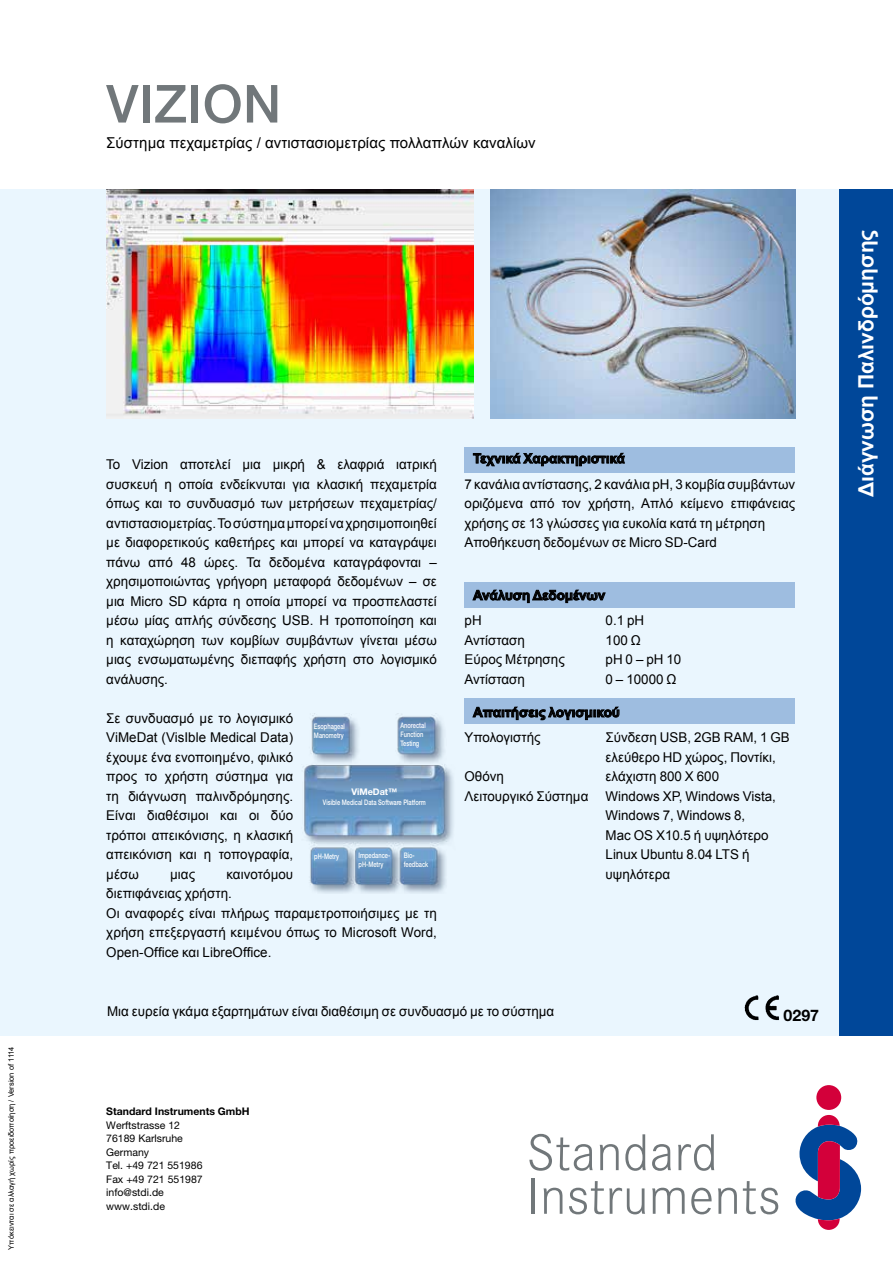
<style>
.page{position:relative;width:893px;height:1263px;background:#fff}
.page>*{position:absolute;margin:0;border:0;box-sizing:border-box;transform-origin:0 0}
.t1{font:500 52.5px "Helvetica Neue LT Std";letter-spacing:.01em;color:#71777a}
.t2{font:700 21px "Arial";color:#fff}
.t3{font:700 15.9px "Helvetica Neue LT Std";color:#000}
.t4{font:15px "Arial";letter-spacing:.005em;color:#000}
.t5{font:13.5px/19.5px "Arial";color:#000}
.t6{font:700 13.5px "Arial";color:#000}
.t7{font:10.5px/13.5px "Helvetica Neue LT Std";color:#000}
.t8{font:700 10.5px "Helvetica Neue LT Std";color:#000}
.t9{font:700 9.15px "Helvetica Neue LT Std";letter-spacing:-.005em;color:#fff}
.t10{font:500 7.65px/9.1px "Helvetica Neue LT Std";color:#fff;scale:.75 1}
.t11{font:7.5px "Arial";color:#000}
</style>
<div class="page">
<div style="left:0;top:189px;width:893px;height:846px;background:#eaf6fe"></div>
<div style="left:840px;top:189px;width:53px;height:846px;background:#004799"></div>
<div style="left:465px;top:447px;width:330px;height:26px;background:#9ebde0"></div>
<div style="left:465px;top:583px;width:330px;height:25px;background:#9ebde0"></div>
<div style="left:465px;top:698px;width:330px;height:26px;background:#9ebde0"></div>
<svg style="left:529px;top:1134px;width:64px;height:37px"></svg>
<svg style="left:600px;top:1144px;width:19px;height:26px"></svg>
<svg style="left:625px;top:1134px;width:21px;height:37px"></svg>
<svg style="left:652px;top:1144px;width:19px;height:27px"></svg>
<svg style="left:678px;top:1134px;width:36px;height:37px"></svg>
<hr style="left:532px;top:1178px;width:3px;height:36px;background:#71777a">
<svg style="left:543px;top:1188px;width:19px;height:26px"></svg>
<svg style="left:569px;top:1181px;width:76px;height:33px"></svg>
<svg style="left:652px;top:1188px;width:33px;height:26px"></svg>
<svg style="left:691px;top:1188px;width:21px;height:26px"></svg>
<svg style="left:718px;top:1188px;width:19px;height:26px"></svg>
<svg style="left:743px;top:1181px;width:35px;height:33px"></svg>
<div style="left:816px;top:1085px;width:25px;height:25px;background:#d3003a;border-radius:50%"></div>
<svg style="left:795px;top:1115px;width:66px;height:115px"></svg>
<img style="left:106px;top:189px;width:367px;height:230px">
<svg style="left:473px;top:453px;width:152px;height:14px"></svg>
<svg style="left:472px;top:589px;width:134px;height:14px"></svg>
<svg style="left:472px;top:706px;width:148px;height:14px"></svg>
<img style="left:490px;top:189px;width:305px;height:230px">
<img style="left:744px;top:995px;width:35px;height:26px">
<img style="left:303px;top:714px;width:150px;height:179px">
<p class="t11" style="left:6px;top:1249px;width:205px;rotate:-90deg">Υπόκεινται σε αλλαγή χωρίς προειδοποίηση / Version of 1114</p>
<h1 class="t1" style="left:106px;top:73px;width:176px">VIZION</h1>
<p class="t4" style="left:106px;top:133px;width:431px">Σύστημα πεχαμετρίας / αντιστασιομετρίας πολλαπλών καναλίων</p>
<p class="t5" style="left:106px;top:455px;width:332px;text-align:justify">To Vizion αποτελεί μια μικρή &amp; ελαφριά ιατρική συσκευή η οποία ενδείκνυται για κλασική πεχαμετρία όπως και το συνδυασμό των μετρήσεων πεχαμετρίας/ αντιστασιομετρίας. To σύστημα μπορεί να χρησιμοποιηθεί με διαφορετικούς καθετήρες και μπορεί να καταγράψει πάνω από 48 ώρες. Τα δεδομένα καταγράφονται – χρησιμοποιώντας γρήγορη μεταφορά δεδομένων – σε μια Micro SD κάρτα η οποία μπορεί να προσπελαστεί μέσω μίας απλής σύνδεσης USB. Η τροποποίηση και η καταχώρηση των κομβίων συμβάντων γίνεται μέσω μιας ενσωματωμένης διεπαφής χρήστη στο λογισμικό ανάλυσης.</p>
<p class="t5" style="left:106px;top:708px;width:188px;text-align:justify">Σε συνδυασμό με το λογισμικό ViMeDat (VisIble Medical Data) έχουμε ένα ενοποιημένο, φιλικό προς το χρήστη σύστημα για τη διάγνωση παλινδρόμησης.<br>Είναι διαθέσιμοι και οι δύο τρόποι απεικόνισης, η κλασική απεικόνιση και η τοπογραφία, μέσω</p>
<p class="t10" style="left:314px;top:722px;width:43px">Esophageal<br>Manometry</p>
<p class="t10" style="left:400px;top:721px;width:35px">Anorectal<br>Function<br>Testing</p>
<p class="t9" style="left:351px;top:786px;width:47px">ViMeDat™</p>
<p class="t10" style="left:323px;top:797px;width:139px">Visible Medical Data Software Platform</p>
<p class="t10" style="left:314px;top:851px;width:35px">pH-Metry</p>
<p class="t10" style="left:359px;top:850px;width:44px">Impedance&shy;pH-Metry</p>
<p class="t10" style="left:404px;top:850px;width:34px">Bio&shy;feedback</p>
<p class="t5" style="left:106px;top:864px;width:332px;text-indent:120px">καινοτόμου<br>διεπιφάνειας χρήστη.<br>Οι αναφορές είναι πλήρως παραμετροποιήσιμες με τη χρήση επεξεργαστή κειμένου όπως το Microsoft Word, Open-Office και LibreOffice.</p>
<p class="t5" style="left:170px;top:864px;width:27px">μιας</p>
<p class="t6" style="left:473px;top:449px;width:153px">Τεχνικά Χαρακτηριστικά</p>
<p class="t5" style="left:465px;top:475px;width:332px">7 κανάλια αντίστασης, 2 κανάλια pH, 3 κομβία συμβάντων οριζόμενα από τον χρήστη, Απλό κείμενο επιφάνειας χρήσης σε 13 γλώσσες για ευκολία κατά τη μέτρηση Αποθήκευση δεδομένων σε Micro SD-Card</p>
<p class="t6" style="left:473px;top:586px;width:134px">Ανάλυση Δεδομένων</p>
<p class="t5" style="left:465px;top:611px;width:19px">pH</p>
<p class="t5" style="left:606px;top:611px;width:40px">0.1 pH</p>
<p class="t5" style="left:465px;top:631px;width:62px">Αντίσταση</p>
<p class="t5" style="left:606px;top:631px;width:37px">100 Ω</p>
<p class="t5" style="left:465px;top:650px;width:102px">Εύρος Μέτρησης</p>
<p class="t5" style="left:606px;top:650px;width:77px">pH 0 – pH 10</p>
<p class="t5" style="left:465px;top:670px;width:62px">Αντίσταση</p>
<p class="t5" style="left:606px;top:670px;width:72px">0 – 10000 Ω</p>
<p class="t6" style="left:473px;top:703px;width:148px">Απαιτήσεις λογισμικού</p>
<p class="t5" style="left:465px;top:728px;width:78px">Υπολογιστής</p>
<p class="t5" style="left:606px;top:728px;width:186px">Σύνδεση USB, 2GB RAM, 1 GB ελεύθερο HD χώρος, Ποντίκι,</p>
<p class="t5" style="left:465px;top:767px;width:41px">Οθόνη</p>
<p class="t5" style="left:606px;top:767px;width:115px">ελάχιστη 800 X 600</p>
<p class="t5" style="left:465px;top:787px;width:125px">Λειτουργικό Σύστημα</p>
<p class="t5" style="left:606px;top:787px;width:172px">Windows XP, Windows Vista,<br>Windows 7, Windows 8,<br>Mac OS X10.5 ή υψηλότερο<br>Linux Ubuntu 8.04 LTS ή υψηλότερα</p>
<p class="t5" style="left:107px;top:1001px;width:449px">Μια ευρεία γκάμα εξαρτημάτων είναι διαθέσιμη σε συνδυασμό με το σύστημα</p>
<p class="t8" style="left:106px;top:1105px;width:145px">Standard Instruments GmbH</p>
<p class="t7" style="left:106px;top:1118px;width:98px">Werftstrasse 12<br>76189 Karlsruhe<br>Germany<br>Tel. +49 721 551986<br>Fax +49 721 551987 info@stdi.de www.stdi.de</p>
<p class="t3" style="left:784px;top:1005px;width:37px">0297</p>
<h2 class="t2" style="left:852px;top:497px;width:269px;rotate:-90deg">Διάγνωση Παλινδρόμησης</h2>
</div>
